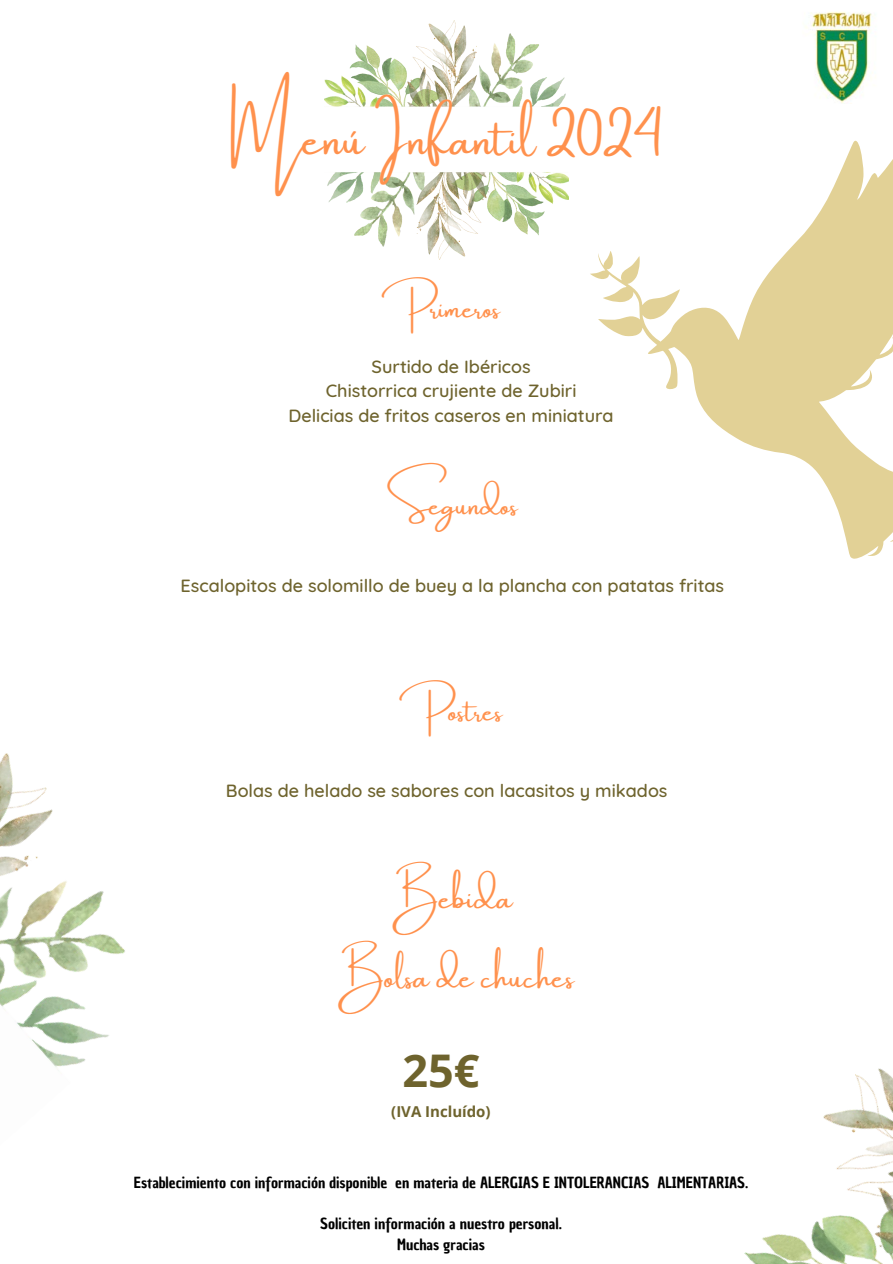
<style>
.page{position:relative;width:893px;height:1264px;background:#fff}
.page>*{position:absolute;margin:0;border:0;box-sizing:border-box;transform-origin:0 0}
.t1{font:45px "Amsterdam One";color:#ff914d}
.t2{font:700 45px "Open Sans";color:#6e632d}
.t3{font:30px "Amsterdam One";color:#ff914d}
.t4{font:27px "Amsterdam One";color:#ff914d}
.t5{font:500 18px/24.8px "Quicksand";color:#6e632d;text-align:center}
.t6{font:15px "Chau Philomene One";color:#000}
.t7{font:700 15px "Open Sans";color:#6e632d}
</style>
<div class="page">
<img style="left:324px;top:20px;width:244px;height:240px">
<img style="left:0;top:753px;width:125px;height:314px">
<svg style="left:590px;top:140px;width:302px;height:418px"></svg>
<img style="left:744px;top:1068px;width:148px;height:195px">
<img style="left:805px;top:12px;width:67px;height:91px">
<p class="t1" style="left:231px;top:116px;width:433px">Menú Infantil 2024</p>
<p class="t4" style="left:381px;top:294px;width:120px">Primeros</p>
<p class="t5" style="left:326px;top:353px;width:252px">Surtido de Ibéricos<br>Chistorrica crujiente de Zubiri</p>
<h2 class="t5" style="left:288px;top:403px;width:326px">Delicias de fritos caseros en miniatura</h2>
<h3 class="t4" style="left:387px;top:491px;width:132px">Segundos</h3>
<p class="t5" style="left:181px;top:572px;width:545px">Escalopitos de solomillo de buey a la plancha con patatas fritas</p>
<p class="t4" style="left:399px;top:696px;width:105px">Postres</p>
<p class="t5" style="left:226px;top:778px;width:443px">Bolas de helado se sabores con lacasitos y mikados</p>
<p class="t3" style="left:392px;top:881px;width:122px">Bebida</p>
<p class="t3" style="left:338px;top:960px;width:238px">Bolsa de chuches</p>
<p class="t2" style="left:402px;top:1038px;width:78px">25€</p>
<p class="t7" style="left:391px;top:1101px;width:101px">(IVA Incluído)</p>
<h4 class="t6" style="left:134px;top:1172px;width:616px">Establecimiento con información disponible en materia de ALERGIAS E INTOLERANCIAS ALIMENTARIAS.</h4>
<p class="t6" style="left:320px;top:1213px;width:243px">Soliciten información a nuestro personal.</p>
<p class="t6" style="left:397px;top:1233px;width:89px">Muchas gracias</p>
</div>
